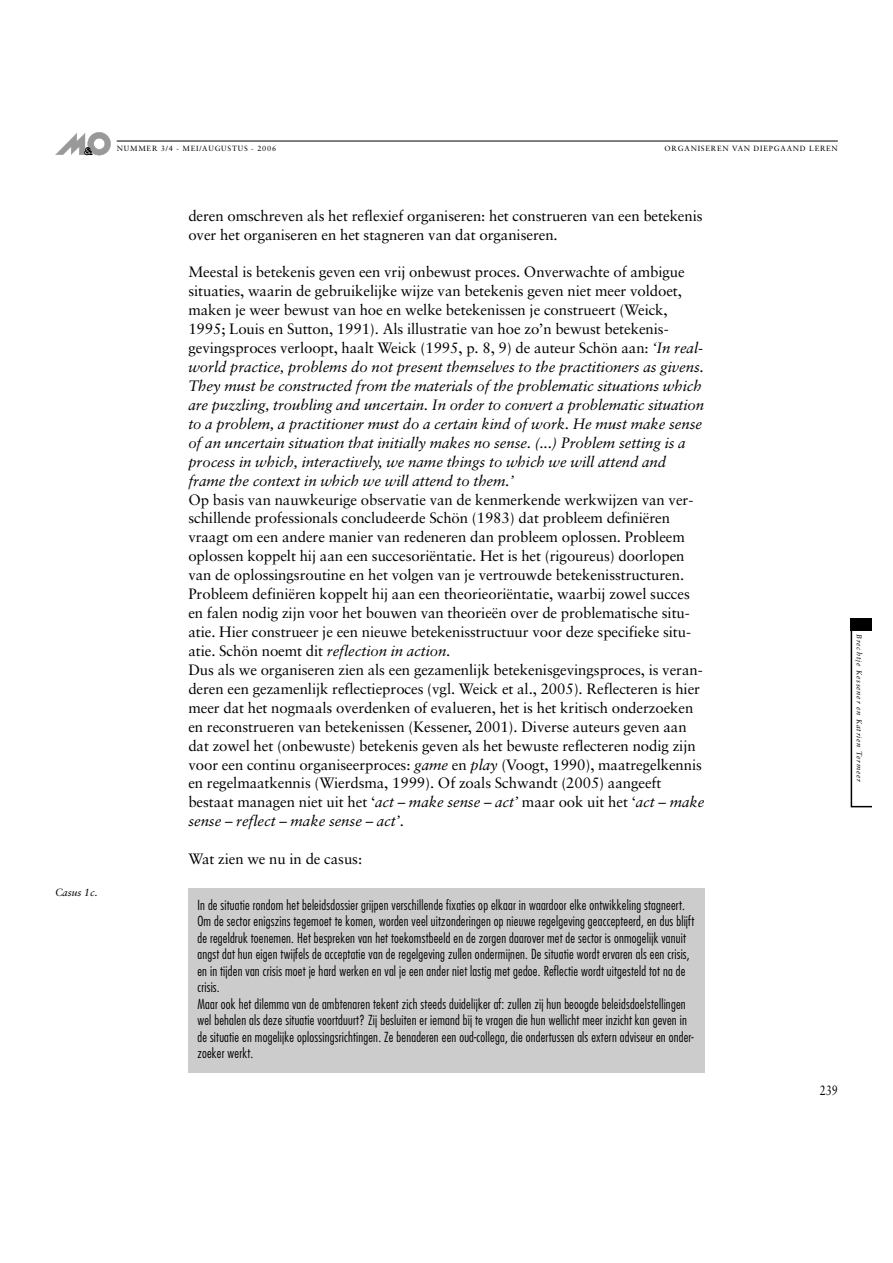
<style>
.page{position:relative;width:893px;height:1263px;background:#fff}
.page>*{position:absolute;margin:0;border:0;box-sizing:border-box;transform-origin:0 0}
.t1{font:15px/18.9px "Sabon";letter-spacing:-.005em;color:#000}
.t2{font:italic 15px/18.9px "Sabon";letter-spacing:-.005em;color:#000}
.t3{font:300 condensed 13.5px/16.5px "Futura";letter-spacing:.015em;color:#000}
.t4{font:13.5px "Sabon";color:#000;scale:.8 1}
.t5{font:italic 10.5px "Sabon";letter-spacing:-.005em;color:#000}
.t6{font:700 9px "Futura";color:#fff}
.t7{font:7.5px "Sabon";letter-spacing:.105em;color:#000}
.t8{font:italic 7.5px "Sabon";letter-spacing:.105em;color:#000}
.s1{font-style:normal}
.s2{font-style:italic}
</style>
<div class="page">
<svg style="left:850px;top:631px;width:21px;height:176px"></svg>
<div style="left:850px;top:618px;width:21px;height:13px;background:#000"></div>
<div style="left:88px;top:132px;width:22px;height:23px;background:#999;border-radius:50%"></div>
<div style="left:87px;top:132px;width:24px;height:23px;border:1px solid #999;border-radius:50%"></div>
<div style="left:94px;top:138px;width:11px;height:11px;background:#fff;border-radius:50%"></div>
<div style="left:93px;top:138px;width:12px;height:12px;border:1px solid #999;border-radius:50%"></div>
<svg style="left:55px;top:133px;width:30px;height:22px"></svg>
<hr style="left:117px;top:141px;width:720px;height:1px;background:#000">
<div style="left:188px;top:888px;width:516px;height:184px;background:#ccc"></div>
<p class="t6" style="left:84px;top:147px;width:9px">&amp;</p>
<p class="t7" style="left:117px;top:146px;width:161px">NUMMER 3/4 - MEI/AUGUSTUS - 2006</p>
<p class="t7" style="left:664px;top:146px;width:175px">ORGANISEREN VAN DIEPGAAND LEREN</p>
<p class="t5" style="left:55px;top:888px;width:44px">Casus 1c.</p>
<p class="t1" style="left:188px;top:207px;width:516px">deren omschreven als het reflexief organiseren: het construeren van een betekenis over het organiseren en het stagneren van dat organiseren.</p>
<p class="t2" style="left:188px;top:264px;width:517px"><span class="s1">Meestal is betekenis geven een vrij onbewust proces. Onverwachte of ambigue situaties, waarin de gebruikelijke wijze van betekenis geven niet meer voldoet, maken je weer bewust van hoe en welke betekenissen je construeert (Weick, 1995; Louis en Sutton, 1991). Als illustratie van hoe zo’n bewust betekenis&shy;gevingsproces verloopt, haalt Weick (1995, p. 8, 9) de auteur Schön aan:</span> ‘In real&shy;world practice, problems do not present themselves to the practitioners as givens.<br>They must be constructed from the materials of the problematic situations which are puzzling, troubling and uncertain. In order to convert a problematic situation to a problem, a practitioner must do a certain kind of work. He must make sense of an uncertain situation that initially makes no sense. (...) Problem setting is a process in which, interactively, we name things to which we will attend and frame the context in which we will attend to them.’</p>
<p class="t1" style="left:188px;top:491px;width:517px">Op basis van nauwkeurige observatie van de kenmerkende werkwijzen van ver&shy;schillende professionals concludeerde Schön (1983) dat probleem definiëren vraagt om een andere manier van redeneren dan probleem oplossen. Probleem oplossen koppelt hij aan een succesoriëntatie. Het is het (rigoureus) doorlopen van de oplossingsroutine en het volgen van je vertrouwde betekenisstructuren.<br>Probleem definiëren koppelt hij aan een theorieoriëntatie, waarbij zowel succes en falen nodig zijn voor het bouwen van theorieën over de problematische situ&shy;atie. Hier construeer je een nieuwe betekenisstructuur voor deze specifieke situ&shy;atie. Schön noemt dit <span class="s2">reflection in action</span>.<br>Dus als we organiseren zien als een gezamenlijk betekenisgevingsproces, is veran&shy;deren een gezamenlijk reflectieproces (vgl. Weick et al., 2005). Reflecteren is hier meer dat het nogmaals overdenken of evalueren, het is het kritisch onderzoeken en reconstrueren van betekenissen (Kessener, 2001). Diverse auteurs geven aan dat zowel het (onbewuste) betekenis geven als het bewuste reflecteren nodig zijn voor een continu organiseerproces: <span class="s2">game</span> en <span class="s2">play</span> (Voogt, 1990), maatregelkennis en regelmaatkennis (Wierdsma, 1999). Of zoals Schwandt (2005) aangeeft bestaat managen niet uit het ‘<span class="s2">act – make sense – act’</span> maar ook uit het ‘<span class="s2">act – make sense – reflect – make sense – act’</span>.</p>
<p class="t1" style="left:188px;top:851px;width:175px">Wat zien we nu in de casus:</p>
<p class="t3" style="left:197px;top:898px;width:498px">In de situatie rondom het beleidsdossier grijpen verschillende fixaties op elkaar in waardoor elke ontwikkeling stagneert.<br>Om de sector enigszins tegemoet te komen, worden veel uitzonderingen op nieuwe regelgeving geaccepteerd, en dus blijft de regeldruk toenemen. Het bespreken van het toekomstbeeld en de zorgen daarover met de sector is onmogelijk vanuit angst dat hun eigen twijfels de acceptatie van de regelgeving zullen ondermijnen. De situatie wordt ervaren als een crisis, en in tijden van crisis moet je hard werken en val je een ander niet lastig met gedoe. Reflectie wordt uitgesteld tot na de crisis.<br>Maar ook het dilemma van de ambtenaren tekent zich steeds duidelijker af: zullen zij hun beoogde beleidsdoelstellingen wel behalen als deze situatie voortduurt? Zij besluiten er iemand bij te vragen die hun wellicht meer inzicht kan geven in de situatie en mogelijke oplossingsrichtingen. Ze benaderen een oud-collega, die ondertussen als extern adviseur en onder&shy;zoeker werkt.</p>
<p class="t8" style="left:862px;top:634px;width:150px;rotate:90deg">Brechtje Kessener en Katrien Termeer</p>
<p class="t4" style="left:819px;top:1084px;width:24px">239</p>
</div>
